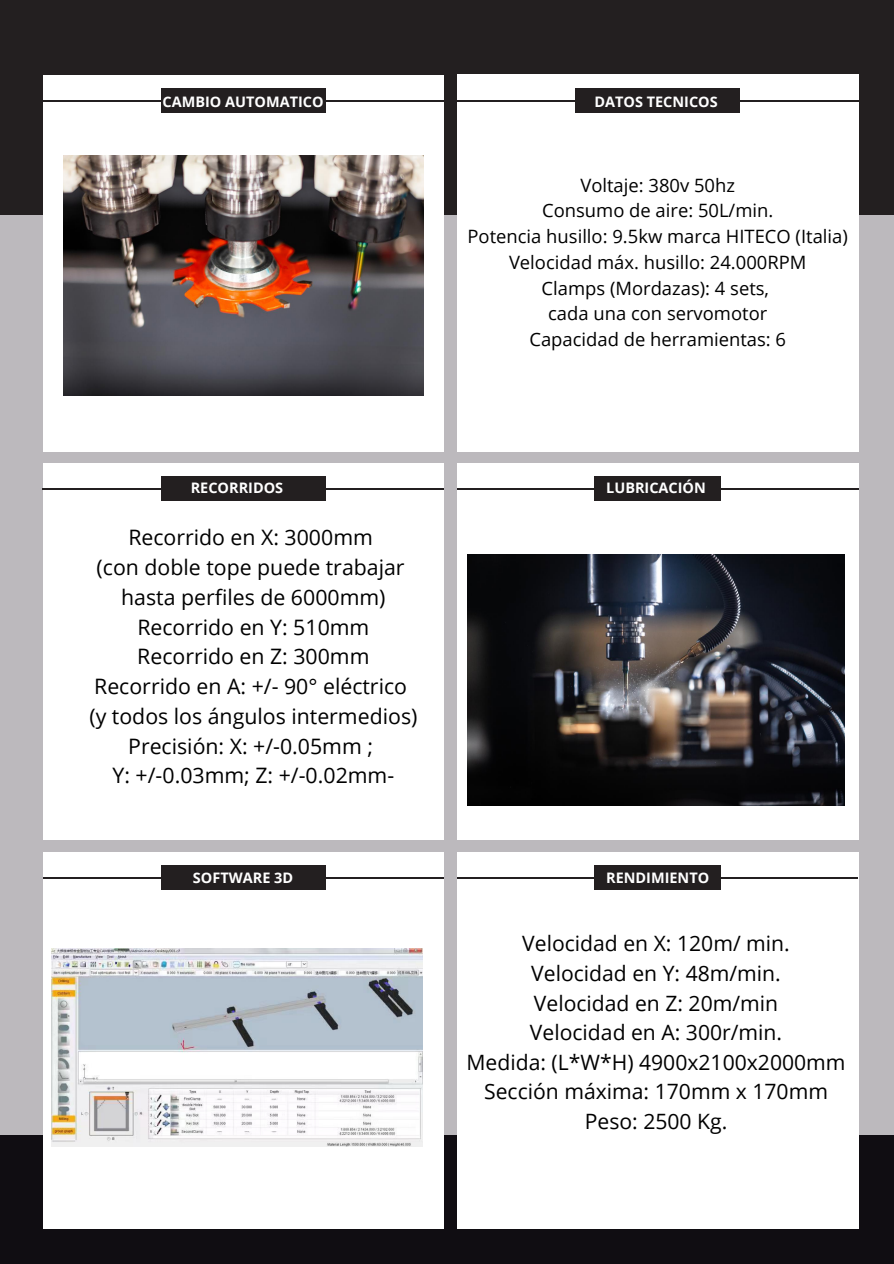
<style>
.page{position:relative;width:894px;height:1264px;background:#fff}
.page>*{position:absolute;margin:0;border:0;box-sizing:border-box;transform-origin:0 0}
.t1{font:21.3px/29.7px "Open Sans";color:#000;text-align:center}
.t2{font:21.15px/29.5px "Open Sans";color:#000;text-align:center}
.t3{font:18.45px/25.7px "Open Sans";color:#000;text-align:center}
.t4{font:700 14.4px "Open Sans";color:#fff}
</style>
<div class="page">
<div style="left:0;top:0;width:893px;height:1263px;background:#bcb9bd"></div>
<div style="left:0;top:0;width:893px;height:214px;background:#231f20"></div>
<div style="left:0;top:1135px;width:893px;height:128px;background:#100d12"></div>
<div style="left:43px;top:463px;width:400px;height:376px;background:#fff"></div>
<hr style="left:43px;top:488px;width:400px;height:1px;background:#231f20">
<div style="left:161px;top:476px;width:164px;height:24px;background:#231f20"></div>
<div style="left:457px;top:463px;width:400px;height:376px;background:#fff"></div>
<hr style="left:457px;top:488px;width:401px;height:1px;background:#231f20">
<div style="left:594px;top:476px;width:126px;height:24px;background:#231f20"></div>
<div style="left:43px;top:852px;width:400px;height:376px;background:#fff"></div>
<hr style="left:43px;top:877px;width:400px;height:1px;background:#231f20">
<div style="left:161px;top:865px;width:164px;height:24px;background:#231f20"></div>
<div style="left:457px;top:852px;width:400px;height:376px;background:#fff"></div>
<hr style="left:457px;top:877px;width:400px;height:1px;background:#231f20">
<div style="left:594px;top:865px;width:126px;height:24px;background:#231f20"></div>
<div style="left:43px;top:76px;width:400px;height:376px;background:#fff"></div>
<hr style="left:43px;top:100px;width:400px;height:2px;background:#231f20">
<div style="left:457px;top:75px;width:400px;height:376px;background:#fff"></div>
<div style="left:161px;top:89px;width:164px;height:24px;background:#231f20"></div>
<hr style="left:457px;top:100px;width:400px;height:2px;background:#231f20">
<div style="left:575px;top:89px;width:164px;height:24px;background:#231f20"></div>
<img style="left:63px;top:155px;width:360px;height:240px">
<img style="left:467px;top:554px;width:377px;height:251px">
<img style="left:51px;top:948px;width:371px;height:198px">
<p class="t4" style="left:162px;top:92px;width:162px">CAMBIO AUTOMATICO</p>
<p class="t4" style="left:594px;top:92px;width:125px">DATOS TECNICOS</p>
<h2 class="t3" style="left:467px;top:172px;width:382px">Voltaje: 380v 50hz<br>Consumo de aire: 50L/min.<br>Potencia husillo: 9.5kw marca HITECO (Italia)<br>Velocidad máx. husillo: 24.000RPM<br>Clamps (Mordazas): 4 sets,<br>cada una con servomotor<br>Capacidad de herramientas: 6</h2>
<p class="t4" style="left:191px;top:478px;width:94px">RECORRIDOS</p>
<p class="t4" style="left:606px;top:478px;width:101px">LUBRICACIÓN</p>
<p class="t1" style="left:89px;top:522px;width:329px">Recorrido en X: 3000mm<br>(con doble tope puede trabajar hasta perfiles de 6000mm)<br>Recorrido en Y: 510mm<br>Recorrido en Z: 300mm<br>Recorrido en A: +/- 90° eléctrico (y todos los ángulos intermedios)<br>Precisión: X: +/-0.05mm ;<br>Y: +/-0.03mm; Z: +/-0.02mm-</p>
<p class="t4" style="left:193px;top:868px;width:102px">SOFTWARE 3D</p>
<h1 class="t4" style="left:606px;top:868px;width:105px">RENDIMIENTO</h1>
<h1 class="t2" style="left:466px;top:928px;width:380px">Velocidad en X: 120m/ min.<br>Velocidad en Y: 48m/min.<br>Velocidad en Z: 20m/min<br>Velocidad en A: 300r/min.<br>Medida: (L*W*H) 4900x2100x2000mm<br>Sección máxima: 170mm x 170mm<br>Peso: 2500 Kg.</h1>
</div>
